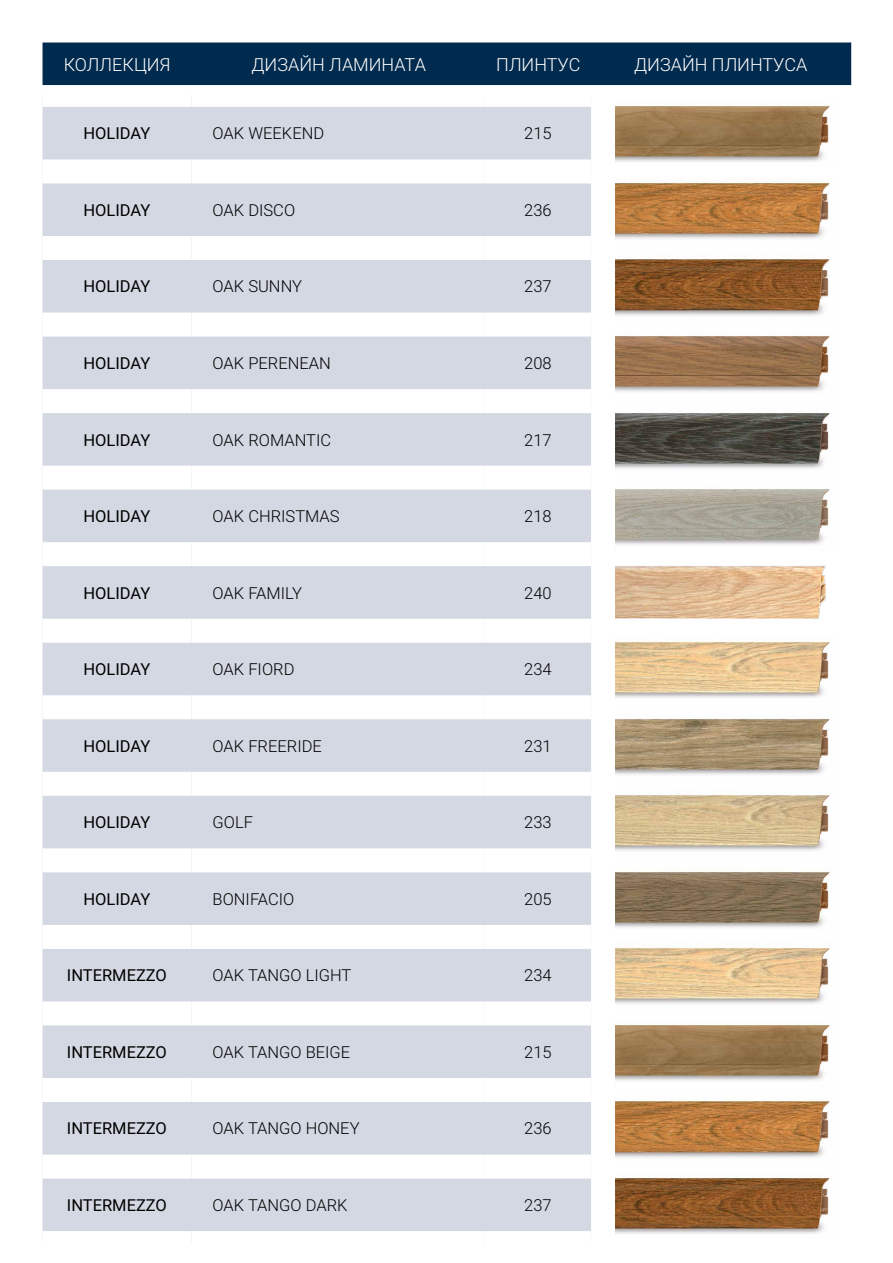
<style>
.page{position:relative;width:893px;height:1263px;background:#fff}
.page>*{position:absolute;margin:0;border:0;box-sizing:border-box;transform-origin:0 0}
.t1{font:300 18px "Roboto";color:#fff}
.t2{font:300 16.5px "Roboto";color:#000}
.t3{font:16.5px "Roboto";color:#000}
</style>
<div class="page">
<div style="left:43px;top:107px;width:548px;height:1124px;background:#d3d8e2"></div>
<div style="left:191px;top:159px;width:294px;height:24px;background:#fff"></div>
<div style="left:485px;top:159px;width:106px;height:24px;background:#fff"></div>
<div style="left:191px;top:236px;width:294px;height:24px;background:#fff"></div>
<div style="left:485px;top:236px;width:106px;height:24px;background:#fff"></div>
<div style="left:191px;top:313px;width:294px;height:24px;background:#fff"></div>
<div style="left:485px;top:313px;width:106px;height:24px;background:#fff"></div>
<div style="left:191px;top:389px;width:294px;height:24px;background:#fff"></div>
<div style="left:485px;top:389px;width:106px;height:24px;background:#fff"></div>
<div style="left:191px;top:466px;width:294px;height:24px;background:#fff"></div>
<div style="left:485px;top:466px;width:106px;height:24px;background:#fff"></div>
<div style="left:191px;top:542px;width:294px;height:24px;background:#fff"></div>
<div style="left:485px;top:542px;width:106px;height:24px;background:#fff"></div>
<div style="left:191px;top:619px;width:294px;height:24px;background:#fff"></div>
<div style="left:485px;top:619px;width:106px;height:24px;background:#fff"></div>
<div style="left:191px;top:695px;width:294px;height:24px;background:#fff"></div>
<div style="left:485px;top:695px;width:106px;height:24px;background:#fff"></div>
<div style="left:191px;top:772px;width:294px;height:24px;background:#fff"></div>
<div style="left:485px;top:772px;width:106px;height:24px;background:#fff"></div>
<div style="left:191px;top:848px;width:294px;height:24px;background:#fff"></div>
<div style="left:485px;top:848px;width:106px;height:24px;background:#fff"></div>
<div style="left:191px;top:925px;width:294px;height:24px;background:#fff"></div>
<div style="left:485px;top:925px;width:106px;height:24px;background:#fff"></div>
<div style="left:191px;top:1001px;width:294px;height:24px;background:#fff"></div>
<div style="left:485px;top:1001px;width:106px;height:24px;background:#fff"></div>
<div style="left:191px;top:1078px;width:294px;height:24px;background:#fff"></div>
<div style="left:485px;top:1078px;width:106px;height:24px;background:#fff"></div>
<div style="left:191px;top:1154px;width:294px;height:24px;background:#fff"></div>
<div style="left:485px;top:1154px;width:106px;height:24px;background:#fff"></div>
<div style="left:43px;top:159px;width:148px;height:24px;background:#fff"></div>
<div style="left:43px;top:236px;width:148px;height:24px;background:#fff"></div>
<div style="left:43px;top:313px;width:148px;height:24px;background:#fff"></div>
<div style="left:43px;top:389px;width:148px;height:24px;background:#fff"></div>
<div style="left:43px;top:466px;width:148px;height:24px;background:#fff"></div>
<div style="left:43px;top:542px;width:148px;height:24px;background:#fff"></div>
<div style="left:43px;top:619px;width:148px;height:24px;background:#fff"></div>
<div style="left:43px;top:695px;width:148px;height:24px;background:#fff"></div>
<div style="left:43px;top:772px;width:148px;height:24px;background:#fff"></div>
<div style="left:43px;top:848px;width:148px;height:24px;background:#fff"></div>
<div style="left:43px;top:925px;width:148px;height:24px;background:#fff"></div>
<div style="left:43px;top:1001px;width:148px;height:24px;background:#fff"></div>
<div style="left:43px;top:1078px;width:148px;height:24px;background:#fff"></div>
<div style="left:43px;top:1154px;width:148px;height:24px;background:#fff"></div>
<img style="left:615px;top:105px;width:215px;height:57px">
<img style="left:615px;top:182px;width:215px;height:57px">
<img style="left:615px;top:259px;width:215px;height:57px">
<img style="left:615px;top:335px;width:215px;height:57px">
<img style="left:615px;top:413px;width:215px;height:56px">
<img style="left:615px;top:489px;width:215px;height:56px">
<img style="left:615px;top:566px;width:211px;height:53px">
<img style="left:615px;top:640px;width:215px;height:58px">
<img style="left:615px;top:719px;width:215px;height:56px">
<img style="left:615px;top:794px;width:215px;height:57px">
<img style="left:615px;top:871px;width:215px;height:57px">
<img style="left:615px;top:946px;width:215px;height:58px">
<img style="left:615px;top:1024px;width:215px;height:57px">
<img style="left:615px;top:1100px;width:215px;height:58px">
<img style="left:615px;top:1177px;width:215px;height:57px">
<div style="left:43px;top:43px;width:807px;height:42px;background:#002a4e"></div>
<hr style="left:850px;top:43px;width:1px;height:42px;background:#002a4e">
<p class="t1" style="left:64px;top:52px;width:108px">КОЛЛЕКЦИЯ</p>
<p class="t1" style="left:252px;top:52px;width:176px">ДИЗАЙН ЛАМИНАТА</p>
<p class="t1" style="left:496px;top:52px;width:86px">ПЛИНТУС</p>
<p class="t1" style="left:634px;top:52px;width:175px">ДИЗАЙН ПЛИНТУСА</p>
<p class="t3" style="left:83px;top:122px;width:69px">HOLIDAY</p>
<p class="t2" style="left:213px;top:122px;width:113px">OAK WEEKEND</p>
<p class="t2" style="left:524px;top:122px;width:29px">215</p>
<p class="t3" style="left:83px;top:198px;width:69px">HOLIDAY</p>
<p class="t2" style="left:213px;top:198px;width:82px">OAK DISCO</p>
<p class="t2" style="left:524px;top:198px;width:29px">236</p>
<p class="t3" style="left:83px;top:275px;width:69px">HOLIDAY</p>
<p class="t2" style="left:213px;top:275px;width:91px">OAK SUNNY</p>
<p class="t2" style="left:524px;top:275px;width:29px">237</p>
<p class="t3" style="left:83px;top:352px;width:69px">HOLIDAY</p>
<p class="t2" style="left:213px;top:352px;width:120px">OAK PERENEAN</p>
<p class="t2" style="left:524px;top:352px;width:29px">208</p>
<p class="t3" style="left:83px;top:428px;width:69px">HOLIDAY</p>
<p class="t2" style="left:213px;top:428px;width:48px">OAK ROM</p>
<p class="t2" style="left:284px;top:428px;width:48px">ANTIC</p>
<p class="t2" style="left:524px;top:428px;width:29px">217</p>
<p class="t3" style="left:83px;top:505px;width:69px">HOLIDAY</p>
<p class="t2" style="left:213px;top:505px;width:129px">OAK CHRISTMAS</p>
<p class="t2" style="left:524px;top:505px;width:29px">218</p>
<p class="t3" style="left:83px;top:581px;width:69px">HOLIDAY</p>
<p class="t2" style="left:213px;top:581px;width:91px">OAK FAM ILY</p>
<p class="t2" style="left:524px;top:581px;width:29px">240</p>
<p class="t3" style="left:83px;top:658px;width:69px">HOLIDAY</p>
<p class="t2" style="left:213px;top:658px;width:83px">OAK FIORD</p>
<p class="t2" style="left:524px;top:658px;width:29px">234</p>
<p class="t3" style="left:83px;top:734px;width:69px">HOLIDAY</p>
<p class="t2" style="left:213px;top:734px;width:111px">OAK FREERIDE</p>
<p class="t2" style="left:524px;top:734px;width:29px">231</p>
<p class="t3" style="left:83px;top:811px;width:69px">HOLIDAY</p>
<p class="t2" style="left:213px;top:811px;width:32px">GOLF</p>
<p class="t2" style="left:524px;top:811px;width:29px">233</p>
<p class="t3" style="left:83px;top:887px;width:69px">HOLIDAY</p>
<p class="t2" style="left:213px;top:887px;width:30px">BONIFACI</p>
<p class="t2" style="left:283px;top:887px;width:13px">O</p>
<p class="t2" style="left:524px;top:887px;width:29px">205</p>
<p class="t3" style="left:67px;top:964px;width:102px">INTERMEZZO</p>
<p class="t2" style="left:213px;top:964px;width:47px">OAK TAN</p>
<p class="t2" style="left:279px;top:964px;width:74px">GO LIGHT</p>
<p class="t2" style="left:524px;top:964px;width:29px">234</p>
<p class="t3" style="left:67px;top:1040px;width:102px">INTERMEZZO</p>
<p class="t2" style="left:213px;top:1040px;width:47px">OAK TAN</p>
<p class="t2" style="left:279px;top:1040px;width:73px">GO BEIGE</p>
<p class="t2" style="left:524px;top:1040px;width:29px">215</p>
<p class="t3" style="left:67px;top:1117px;width:102px">INTERMEZZO</p>
<p class="t2" style="left:213px;top:1117px;width:47px">OAK TAN</p>
<p class="t2" style="left:279px;top:1117px;width:82px">GO HONEY</p>
<p class="t2" style="left:524px;top:1117px;width:29px">236</p>
<p class="t3" style="left:67px;top:1193px;width:102px">INTERMEZZO</p>
<p class="t2" style="left:213px;top:1193px;width:47px">OAK TAN</p>
<p class="t2" style="left:279px;top:1193px;width:70px">GO DARK</p>
<p class="t2" style="left:524px;top:1193px;width:29px">237</p>
</div>
